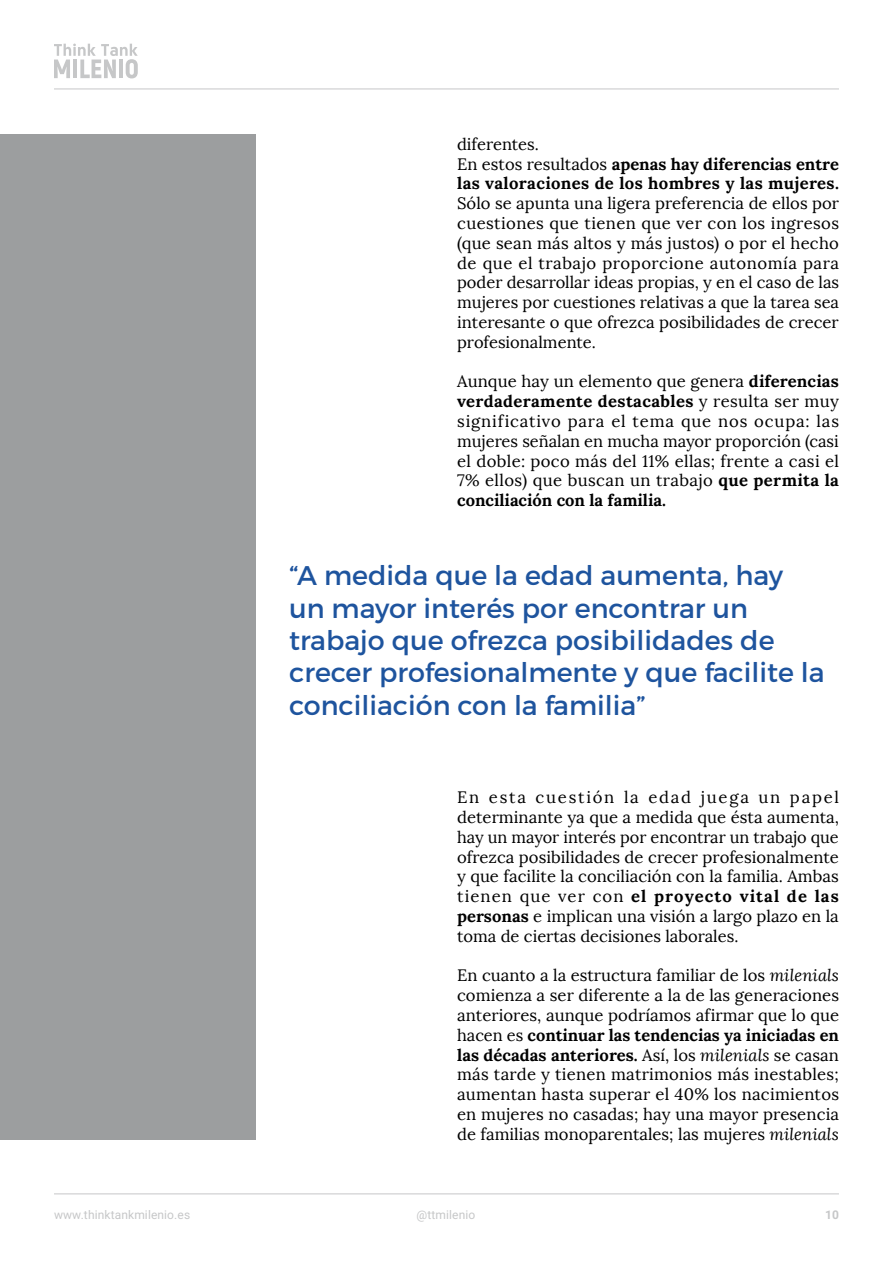
<style>
.page{position:relative;width:893px;height:1263px;background:#fff}
.page>*{position:absolute;margin:0;border:0;box-sizing:border-box;transform-origin:0 0}
.t1{font:27px/32.4px "Montserrat";color:#1e549e}
.t2{font:16.5px/19.8px "Lora";color:#000;text-align:justify}
.t3{font:700 16.5px/19.8px "Lora";letter-spacing:.015em;color:#000}
.t4{font:12px "Roboto";letter-spacing:.01em;color:#c6c7c8}
.t5{font:700 12px "Roboto";color:#c6c7c8}
.s1{font-weight:400}
.s2{font-weight:700}
.s3{font-style:italic}
</style>
<div class="page">
<svg style="left:54px;top:44px;width:84px;height:34px"></svg>
<hr style="left:54px;top:89px;width:785px;height:1px;background:#c6c7c8">
<hr style="left:54px;top:1193px;width:785px;height:1px;background:#c6c7c8">
<div style="left:0;top:134px;width:256px;height:1006px;background:#9c9e9f"></div>
<p class="t3" style="left:457px;top:134px;width:383px"><span class="s1">diferentes.<br>En estos resultados</span> apenas hay diferencias entre las valoraciones de los hombres y las mujeres.</p>
<p class="t2" style="left:457px;top:193px;width:383px">Sólo se apunta una ligera preferencia de ellos por cuestiones que tienen que ver con los ingresos (que sean más altos y más justos) o por el hecho de que el trabajo proporcione autonomía para poder desarrollar ideas propias, y en el caso de las mujeres por cuestiones relativas a que la tarea sea interesante o que ofrezca posibilidades de crecer profesionalmente.</p>
<p class="t2" style="left:457px;top:372px;width:383px">Aunque hay un elemento que genera <span class="s2">diferencias verdaderamente destacables</span> y resulta ser muy significativo para el tema que nos ocupa: las mujeres señalan en mucha mayor proporción (casi el doble: poco más del 11% ellas; frente a casi el 7% ellos) que buscan un trabajo <span class="s2">que permita la conciliación con la familia.</span></p>
<h1 class="t1" style="left:289px;top:559px;width:537px">“A medida que la edad aumenta, hay un mayor interés por encontrar un trabajo que ofrezca posibilidades de crecer profesionalmente y que facilite la conciliación con la familia”</h1>
<p class="t2" style="left:457px;top:787px;width:383px">En esta cuestión la edad juega un papel determinante ya que a medida que ésta aumenta, hay un mayor interés por encontrar un trabajo que ofrezca posibilidades de crecer profesionalmente y que facilite la conciliación con la familia. Ambas tienen que ver con <span class="s2">el proyecto vital de las personas</span> e implican una visión a largo plazo en la toma de ciertas decisiones laborales.</p>
<p class="t2" style="left:457px;top:966px;width:383px">En cuanto a la estructura familiar de los <span class="s3">milenials </span>comienza a ser diferente a la de las generaciones anteriores, aunque podríamos afirmar que lo que hacen es <span class="s2">continuar las tendencias ya iniciadas en las décadas anteriores.</span> Así, los <span class="s3">milenials</span> se casan más tarde y tienen matrimonios más inestables; aumentan hasta superar el 40% los nacimientos en mujeres no casadas; hay una mayor presencia de familias monoparentales; las mujeres <span class="s3">milenials</span></p>
<p class="t4" style="left:54px;top:1206px;width:138px">www.thinktankmilenio.es</p>
<p class="t4" style="left:417px;top:1206px;width:60px">@ttmilenio</p>
<p class="t5" style="left:825px;top:1206px;width:15px">10</p>
</div>
